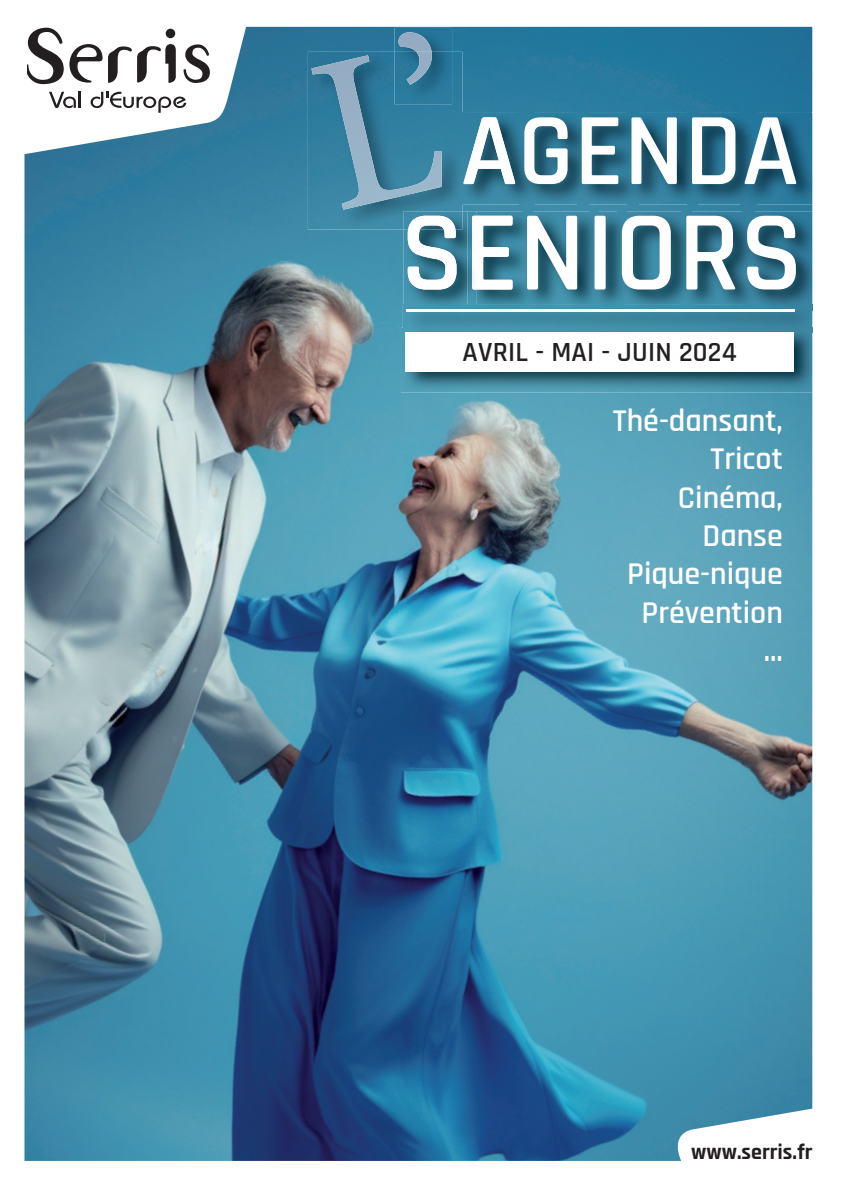
<style>
.page{position:relative;width:843px;height:1191px;background:#fff}
.page>*{position:absolute;margin:0;border:0;box-sizing:border-box;transform-origin:0 0}
.t1{font:600 32px/38.4px "Rajdhani";color:#fff;text-align:right}
.t2{font:600 28px "Rajdhani";letter-spacing:.01em;color:#231f20}
.t3{font:700 22px "Rajdhani";color:#231f20}
</style>
<div class="page">
<img style="left:24px;top:27px;width:788px;height:1134px">
<svg style="left:24px;top:26px;width:237px;height:137px"></svg>
<svg style="left:49px;top:92px;width:27px;height:16px"></svg>
<hr style="left:78px;top:92px;width:3px;height:16px;background:#231f20">
<svg style="left:91px;top:92px;width:95px;height:21px"></svg>
<svg style="left:184px;top:44px;width:26px;height:39px"></svg>
<svg style="left:27px;top:28px;width:149px;height:56px"></svg>
<div style="left:166px;top:29px;width:9px;height:9px;background:#231f20;border-radius:50%"></div>
<img style="left:462px;top:113px;width:58px;height:92px">
<svg style="left:463px;top:117px;width:52px;height:67px"></svg>
<img style="left:535px;top:113px;width:42px;height:92px">
<img style="left:520px;top:113px;width:15px;height:92px">
<svg style="left:524px;top:117px;width:43px;height:67px"></svg>
<img style="left:588px;top:113px;width:39px;height:92px">
<img style="left:577px;top:113px;width:11px;height:92px">
<svg style="left:582px;top:117px;width:36px;height:67px"></svg>
<img style="left:403px;top:211px;width:409px;height:116px">
<svg style="left:477px;top:216px;width:35px;height:73px"></svg>
<img style="left:639px;top:113px;width:48px;height:92px">
<img style="left:627px;top:113px;width:12px;height:92px">
<svg style="left:631px;top:117px;width:46px;height:67px"></svg>
<img style="left:697px;top:113px;width:43px;height:92px">
<img style="left:687px;top:113px;width:10px;height:92px">
<svg style="left:692px;top:117px;width:43px;height:67px"></svg>
<img style="left:756px;top:113px;width:57px;height:92px">
<img style="left:740px;top:113px;width:16px;height:92px">
<svg style="left:744px;top:117px;width:52px;height:67px"></svg>
<img style="left:467px;top:211px;width:10px;height:94px">
<img style="left:472px;top:216px;width:5px;height:73px">
<svg style="left:408px;top:229px;width:48px;height:60px"></svg>
<img style="left:522px;top:211px;width:11px;height:94px">
<svg style="left:527px;top:216px;width:50px;height:73px"></svg>
<img style="left:590px;top:211px;width:8px;height:94px">
<div style="left:594px;top:216px;width:11px;height:73px;background:#fff;border-radius:2px"></div>
<img style="left:617px;top:211px;width:9px;height:94px">
<svg style="left:622px;top:216px;width:49px;height:73px"></svg>
<img style="left:682px;top:211px;width:9px;height:94px">
<svg style="left:686px;top:216px;width:49px;height:73px"></svg>
<img style="left:812px;top:211px;width:1px;height:94px">
<img style="left:742px;top:211px;width:13px;height:94px">
<svg style="left:747px;top:216px;width:49px;height:73px"></svg>
<img style="left:403px;top:305px;width:409px;height:5px">
<svg style="left:467px;top:305px;width:10px;height:4px"></svg>
<svg style="left:522px;top:305px;width:11px;height:4px"></svg>
<svg style="left:590px;top:305px;width:8px;height:4px"></svg>
<svg style="left:617px;top:305px;width:9px;height:4px"></svg>
<svg style="left:682px;top:305px;width:9px;height:4px"></svg>
<svg style="left:742px;top:305px;width:13px;height:4px"></svg>
<hr style="left:406px;top:309px;width:389px;height:3px;background:#fff">
<img style="left:308px;top:52px;width:154px;height:177px">
<img style="left:459px;top:113px;width:3px;height:92px">
<img style="left:403px;top:211px;width:59px;height:18px">
<img style="left:408px;top:216px;width:47px;height:13px">
<img style="left:311px;top:55px;width:131px;height:155px">
<img style="left:394px;top:28px;width:58px;height:76px">
<img style="left:397px;top:32px;width:35px;height:20px">
<img style="left:406px;top:52px;width:28px;height:33px">
<img style="left:401px;top:327px;width:412px;height:65px">
<svg style="left:812px;top:305px;width:1px;height:28px"></svg>
<img style="left:403px;top:327px;width:409px;height:6px">
<div style="left:405px;top:332px;width:389px;height:40px;background:#fff"></div>
<svg style="left:24px;top:1098px;width:3px;height:63px"></svg>
<svg style="left:674px;top:1099px;width:139px;height:62px"></svg>
<p class="t2" style="left:462px;top:335px;width:276px">AVRIL - MAI - JUIN 2024</p>
<p class="t1" style="left:613px;top:402px;width:172px">Thé-dansant,<br>Tricot<br>Cinéma,<br>Danse<br>Pique-nique<br>Prévention<br>...</p>
<p class="t3" style="left:691px;top:1138px;width:123px">www.serris.fr</p>
</div>
